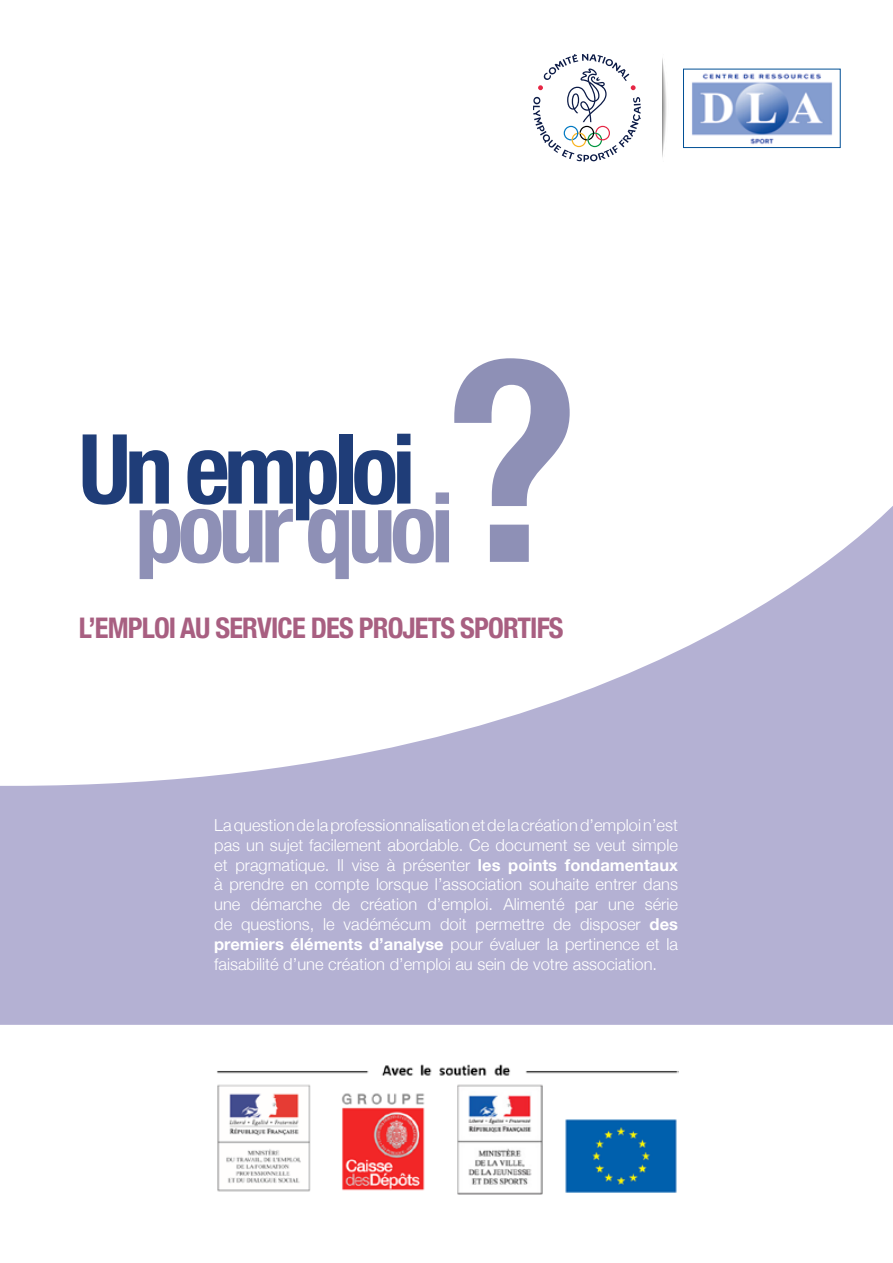
<style>
.page{position:relative;width:893px;height:1263px;background:#fff}
.page>*{position:absolute;margin:0;border:0;box-sizing:border-box;transform-origin:0 0}
.t1{font:700 condensed 282px "Helvetica Neue";color:#8e90b6}
.t2{font:700 condensed 96.75px "Helvetica Neue";letter-spacing:-.06em;color:#1f3d78}
.t3{font:700 condensed 96.75px "Helvetica Neue";letter-spacing:-.06em;color:#8e90b6}
.t4{font:700 condensed 28.35px "Helvetica Neue";letter-spacing:-.03em;color:#a85f81}
.t5{font:300 16.5px/19.8px "Helvetica Neue";color:#fff;text-align:justify}
.s1{font-weight:700}
</style>
<div class="page">
<svg style="left:662px;top:58px;width:5px;height:99px"></svg>
<img style="left:692px;top:73px;width:141px;height:72px">
<svg style="left:533px;top:54px;width:108px;height:108px"></svg>
<div style="left:683px;top:69px;width:157px;height:79px;border:1px solid #004f95"></div>
<svg style="left:0;top:506px;width:893px;height:519px;fill:#b4b1d3"></svg>
<img style="left:217px;top:1064px;width:461px;height:131px">
<h1 class="t1" style="left:444px;top:227px;width:137px">?</h1>
<h2 class="t2" style="left:79px;top:389px;width:338px">Un emploi</h2>
<h2 class="t3" style="left:135px;top:448px;width:320px">pour quoi</h2>
<h3 class="t4" style="left:79px;top:604px;width:486px">L’EMPLOI AU SERVICE DES PROJETS SPORTIFS</h3>
<p class="t5" style="left:214px;top:814px;width:465px">La question de la professionnalisation et de la création d’emploi n’est pas un sujet facilement abordable. Ce document se veut simple et pragmatique. Il vise à présenter <span class="s1">les points fondamentaux </span>à prendre en compte lorsque l’association souhaite entrer dans une démarche de création d’emploi. Alimenté par une série de questions, le vadémécum doit permettre de disposer <span class="s1">des premiers éléments d’analyse</span> pour évaluer la pertinence et la faisabilité d’une création d’emploi au sein de votre association.</p>
</div>
